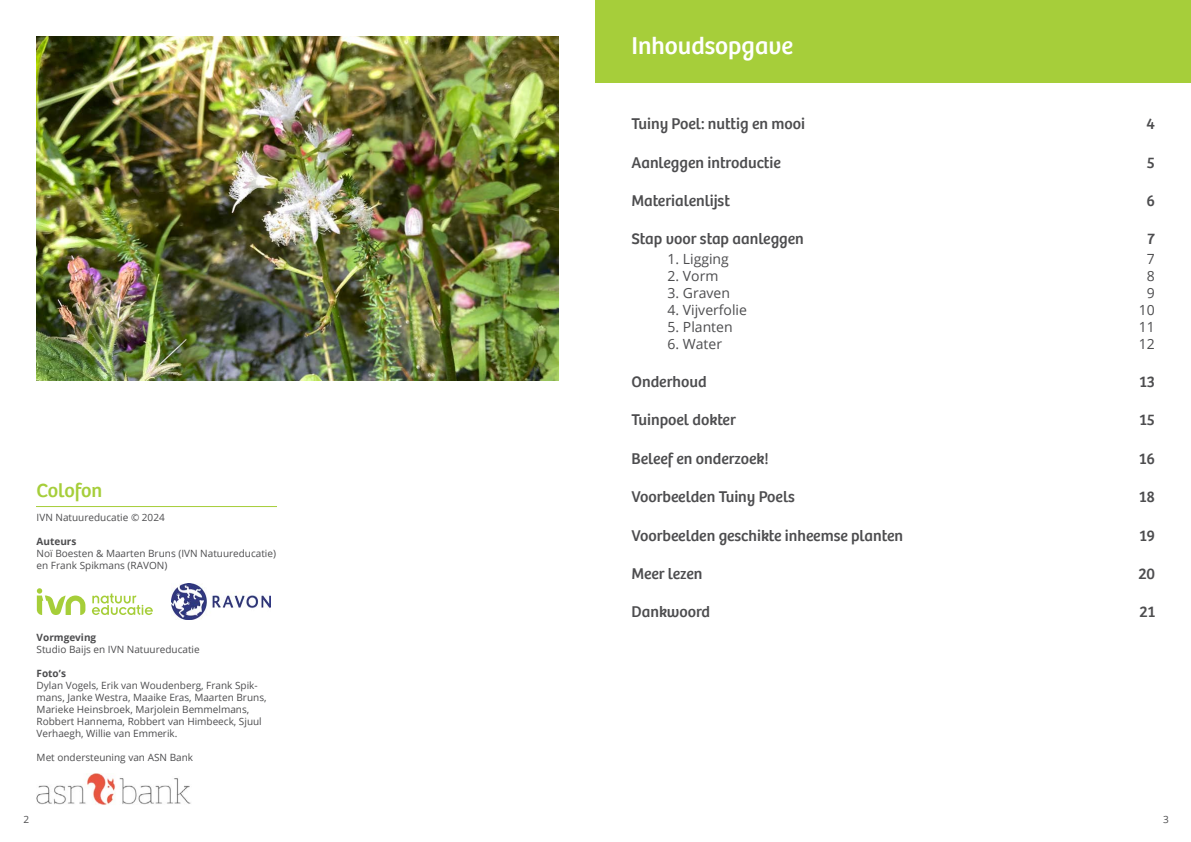
<style>
.page{position:relative;width:1191px;height:842px;background:#fff}
.page>*{position:absolute;margin:0;border:0;box-sizing:border-box;transform-origin:0 0}
.t1{font:25px "Bree";color:#fff}
.t2{font:20px "Bree";letter-spacing:-.01em;color:#a6ce3a}
.t3{font:16px "Bree";color:#4d4d4f}
.t4{font:14px "Open Sans";color:#4d4d4f}
.t5{font:10px/12px "Open Sans";color:#4d4d4f}
.t6{font:700 10px "Open Sans";color:#4d4d4f}
</style>
<div class="page">
<img style="left:171px;top:584px;width:100px;height:35px">
<hr style="left:36px;top:506px;width:241px;height:1px;background:#a6ce3a">
<img style="left:37px;top:774px;width:154px;height:31px">
<svg style="left:37px;top:588px;width:116px;height:27px"></svg>
<img style="left:37px;top:36px;width:522px;height:345px">
<div style="left:595px;top:0;width:596px;height:82px;background:#a6ce3a"></div>
<h2 class="t2" style="left:37px;top:478px;width:67px">Colofon</h2>
<p class="t5" style="left:37px;top:511px;width:130px">IVN Natuureducatie © 2024</p>
<p class="t6" style="left:37px;top:534px;width:41px">Auteurs</p>
<p class="t5" style="left:37px;top:547px;width:241px">Noï Boesten &amp; Maarten Bruns (IVN Natuureducatie) en Frank Spikmans (RAVON)</p>
<p class="t6" style="left:37px;top:630px;width:61px">Vormgeving</p>
<p class="t5" style="left:37px;top:643px;width:165px">Studio Baijs en IVN Natuureducatie</p>
<p class="t6" style="left:37px;top:666px;width:31px">Foto’s</p>
<p class="t5" style="left:37px;top:679px;width:231px">Dylan Vogels, Erik van Woudenberg, Frank Spik&shy;mans, Janke Westra, Maaike Eras, Maarten Bruns, Marieke Heinsbroek, Marjolein Bemmelmans, Robbert Hannema, Robbert van Himbeeck, Sjuul Verhaegh, Willie van Emmerik.</p>
<p class="t5" style="left:37px;top:751px;width:158px">Met ondersteuning van ASN Bank</p>
<h1 class="t1" style="left:631px;top:31px;width:163px">Inhoudsopgave</h1>
<h3 class="t3" style="left:631px;top:114px;width:175px">Tuiny Poel: nuttig en mooi</h3>
<h3 class="t3" style="left:1146px;top:114px;width:10px">4</h3>
<h3 class="t3" style="left:631px;top:153px;width:151px">Aanleggen introductie</h3>
<h3 class="t3" style="left:1146px;top:153px;width:10px">5</h3>
<h3 class="t3" style="left:631px;top:191px;width:100px">Materialenlijst</h3>
<h3 class="t3" style="left:1146px;top:191px;width:10px">6</h3>
<h3 class="t3" style="left:631px;top:230px;width:174px">Stap voor stap aanleggen</h3>
<h3 class="t3" style="left:1147px;top:230px;width:9px">7</h3>
<h3 class="t4" style="left:667px;top:249px;width:63px">1. Ligging</h3>
<h3 class="t4" style="left:1147px;top:249px;width:10px">7</h3>
<h3 class="t4" style="left:667px;top:266px;width:52px">2. Vorm</h3>
<h3 class="t4" style="left:1147px;top:266px;width:10px">8</h3>
<h3 class="t4" style="left:667px;top:283px;width:64px">3. Graven</h3>
<h3 class="t4" style="left:1147px;top:283px;width:10px">9</h3>
<h3 class="t4" style="left:667px;top:300px;width:81px">4. Vijverfolie</h3>
<h3 class="t4" style="left:1139px;top:300px;width:18px">10</h3>
<h3 class="t4" style="left:667px;top:317px;width:67px">5. Planten</h3>
<h3 class="t4" style="left:1139px;top:317px;width:18px">11</h3>
<h3 class="t4" style="left:667px;top:334px;width:56px">6. Water</h3>
<h3 class="t4" style="left:1139px;top:334px;width:18px">12</h3>
<h3 class="t3" style="left:631px;top:372px;width:77px">Onderhoud</h3>
<h3 class="t3" style="left:1139px;top:372px;width:17px">13</h3>
<h3 class="t3" style="left:631px;top:411px;width:106px">Tuinpoel dokter</h3>
<h3 class="t3" style="left:1139px;top:411px;width:17px">15</h3>
<h3 class="t3" style="left:631px;top:449px;width:139px">Beleef en onderzoek!</h3>
<h3 class="t3" style="left:1139px;top:449px;width:17px">16</h3>
<h3 class="t3" style="left:631px;top:487px;width:165px">Voorbeelden Tuiny Poels</h3>
<h3 class="t3" style="left:1139px;top:487px;width:17px">18</h3>
<h3 class="t3" style="left:631px;top:526px;width:273px">Voorbeelden geschikte inheemse planten</h3>
<h3 class="t3" style="left:1139px;top:526px;width:17px">19</h3>
<h3 class="t3" style="left:631px;top:564px;width:72px">Meer lezen</h3>
<h3 class="t3" style="left:1138px;top:564px;width:18px">20</h3>
<h3 class="t3" style="left:631px;top:603px;width:80px">Dankwoord</h3>
<h3 class="t3" style="left:1139px;top:603px;width:17px">21</h3>
<p class="t5" style="left:23px;top:813px;width:7px">2</p>
<p class="t5" style="left:1163px;top:813px;width:7px">3</p>
</div>
